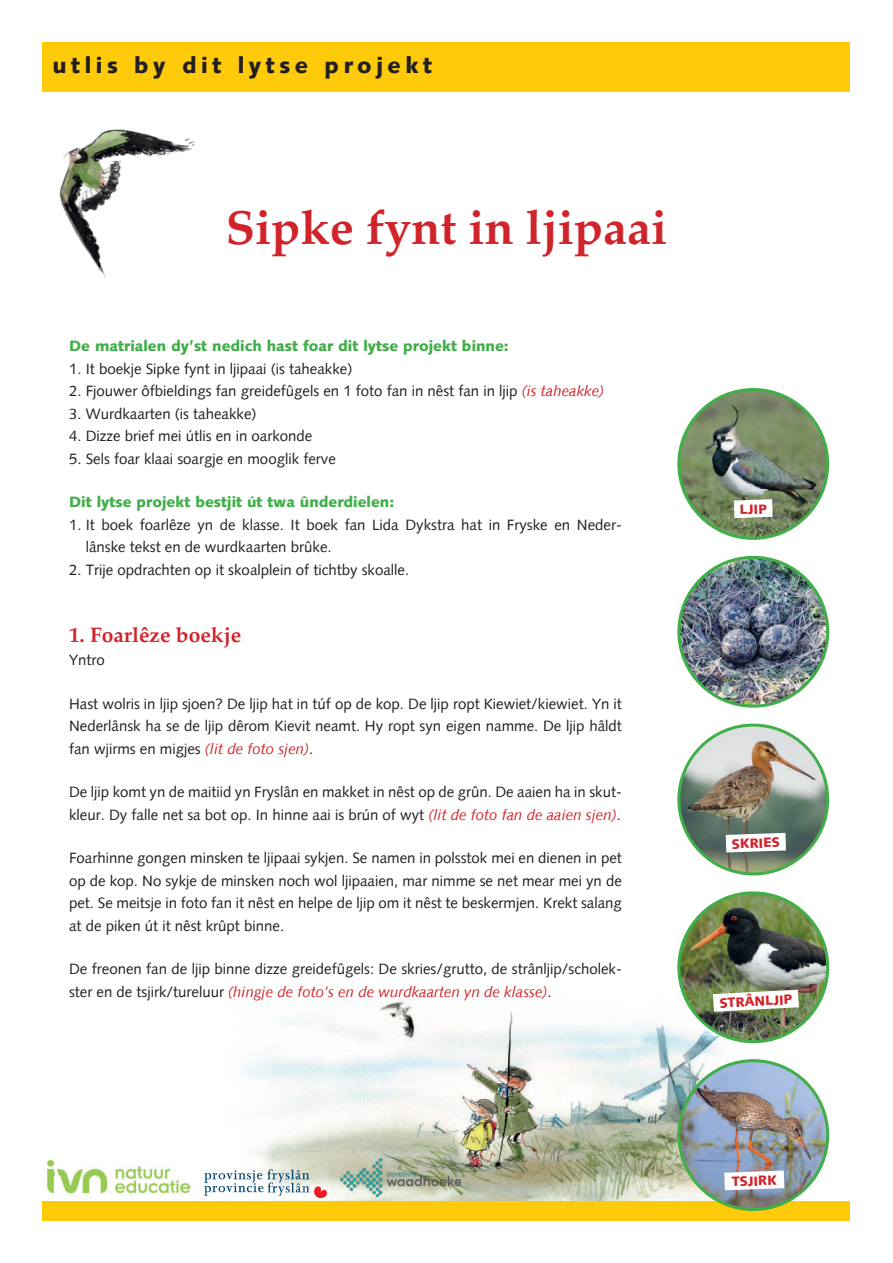
<style>
.page{position:relative;width:893px;height:1263px;background:#fff}
.page>*{position:absolute;margin:0;border:0;box-sizing:border-box;transform-origin:0 0}
.t1{font:700 48px "Palatino";color:#d1232a}
.t2{font:900 22.5px "Syntax";letter-spacing:.2em;color:#231f20}
.t3{font:700 21px "Palatino";color:#d1232a}
.t4{font:15px/22.5px "Syntax";color:#231f20}
.t5{font:900 15px "Syntax";color:#40ae49}
.t6{font:900 13.5px "Syntax";color:#d1232a}
.s1{font-style:italic;color:#d1232a}
</style>
<div class="page">
<img style="left:242px;top:994px;width:502px;height:206px">
<div style="left:43px;top:43px;width:807px;height:49px;background:#feca0a"></div>
<img style="left:59px;top:128px;width:136px;height:150px">
<img style="left:679px;top:389px;width:149px;height:149px;border-radius:74px">
<div style="left:677px;top:388px;width:152px;height:152px;border:3px solid #40ae49;border-radius:50%"></div>
<img style="left:679px;top:557px;width:149px;height:149px;border-radius:74px">
<div style="left:677px;top:556px;width:152px;height:152px;border:3px solid #40ae49;border-radius:50%"></div>
<img style="left:679px;top:725px;width:149px;height:149px;border-radius:74px">
<div style="left:677px;top:724px;width:152px;height:151px;border:3px solid #40ae49;border-radius:50%"></div>
<img style="left:679px;top:893px;width:149px;height:149px;border-radius:74px">
<div style="left:677px;top:891px;width:152px;height:152px;border:3px solid #40ae49;border-radius:50%"></div>
<svg style="left:734px;top:499px;width:39px;height:19px"></svg>
<svg style="left:726px;top:833px;width:60px;height:19px"></svg>
<svg style="left:713px;top:990px;width:86px;height:22px"></svg>
<div style="left:43px;top:1200px;width:807px;height:20px;background:#feca0a"></div>
<img style="left:679px;top:1061px;width:149px;height:148px;border-radius:74px">
<div style="left:677px;top:1059px;width:152px;height:152px;border:3px solid #40ae49;border-radius:50%"></div>
<svg style="left:724px;top:1170px;width:60px;height:20px"></svg>
<img style="left:47px;top:1159px;width:143px;height:35px">
<svg style="left:204px;top:1169px;width:123px;height:29px"></svg>
<img style="left:341px;top:1158px;width:119px;height:39px">
<h2 class="t2" style="left:52px;top:55px;width:381px">utlis by dit lytse projekt</h2>
<h1 class="t1" style="left:226px;top:186px;width:443px">Sipke fynt in ljipaai</h1>
<p class="t5" style="left:69px;top:339px;width:441px">De matrialen dy’st nedich hast foar dit lytse projekt binne:</p>
<p class="t4" style="left:69px;top:359px;width:285px">1. It boekje Sipke fynt in ljipaai (is taheakke)</p>
<p class="t4" style="left:69px;top:381px;width:537px">2. Fjouwer ôfbieldings fan greidefûgels en 1 foto fan in nêst fan in ljip <span class="s1">(is taheakke)</span></p>
<p class="t4" style="left:69px;top:404px;width:189px">3. Wurdkaarten (is taheakke)</p>
<p class="t4" style="left:69px;top:426px;width:245px">4. Dizze brief mei útlis en in oarkonde</p>
<p class="t4" style="left:69px;top:449px;width:268px">5. Sels foar klaai soargje en mooglik ferve</p>
<p class="t5" style="left:69px;top:495px;width:327px">Dit lytse projekt bestjit út twa ûnderdielen:</p>
<p class="t4" style="left:86px;top:515px;width:538px;text-indent:-17px">1. It boek foarlêze yn de klasse. It boek fan Lida Dykstra hat in Fryske en Neder&shy;lânske tekst en de wurdkaarten brûke.</p>
<p class="t4" style="left:69px;top:560px;width:342px">2. Trije opdrachten op it skoalplein of tichtby skoalle.</p>
<h3 class="t3" style="left:69px;top:617px;width:174px">1. Foarlêze boekje</h3>
<p class="t4" style="left:69px;top:650px;width:37px">Yntro</p>
<p class="t4" style="left:69px;top:693px;width:554px;text-align:justify">Hast wolris in ljip sjoen? De ljip hat in túf op de kop. De ljip ropt Kiewiet/kiewiet. Yn it Nederlânsk ha se de ljip dêrom Kievit neamt. Hy ropt syn eigen namme. De ljip hâldt fan wjirms en migjes <span class="s1">(lit de foto sjen)</span>.</p>
<p class="t4" style="left:69px;top:782px;width:554px">De ljip komt yn de maitiid yn Fryslân en makket in nêst op de grûn. De aaien ha in skut&shy;kleur. Dy falle net sa bot op. In hinne aai is brún of wyt <span class="s1">(lit de foto fan de aaien sjen)</span>.</p>
<p class="t4" style="left:69px;top:848px;width:554px;text-align:justify">Foarhinne gongen minsken te ljipaai sykjen. Se namen in polsstok mei en dienen in pet op de kop. No sykje de minsken noch wol ljipaaien, mar nimme se net mear mei yn de pet. Se meitsje in foto fan it nêst en helpe de ljip om it nêst te beskermjen. Krekt salang at de piken út it nêst krûpt binne.</p>
<p class="t4" style="left:69px;top:959px;width:554px">De freonen fan de ljip binne dizze greidefûgels: De skries/grutto, de strânljip/scholek&shy;ster en de tsjirk/tureluur <span class="s1">(hingje de foto’s en de wurdkaarten yn de klasse)</span>.</p>
<p class="t6" style="left:739px;top:503px;width:29px;rotate:-2deg">LJIP</p>
<p class="t6" style="left:731px;top:838px;width:50px;rotate:-2deg">SKRIES</p>
<p class="t6" style="left:719px;top:997px;width:74px;rotate:-3deg">STRÂNLJIP</p>
<p class="t6" style="left:732px;top:1175px;width:46px;rotate:-2deg">TSJIRK</p>
</div>
